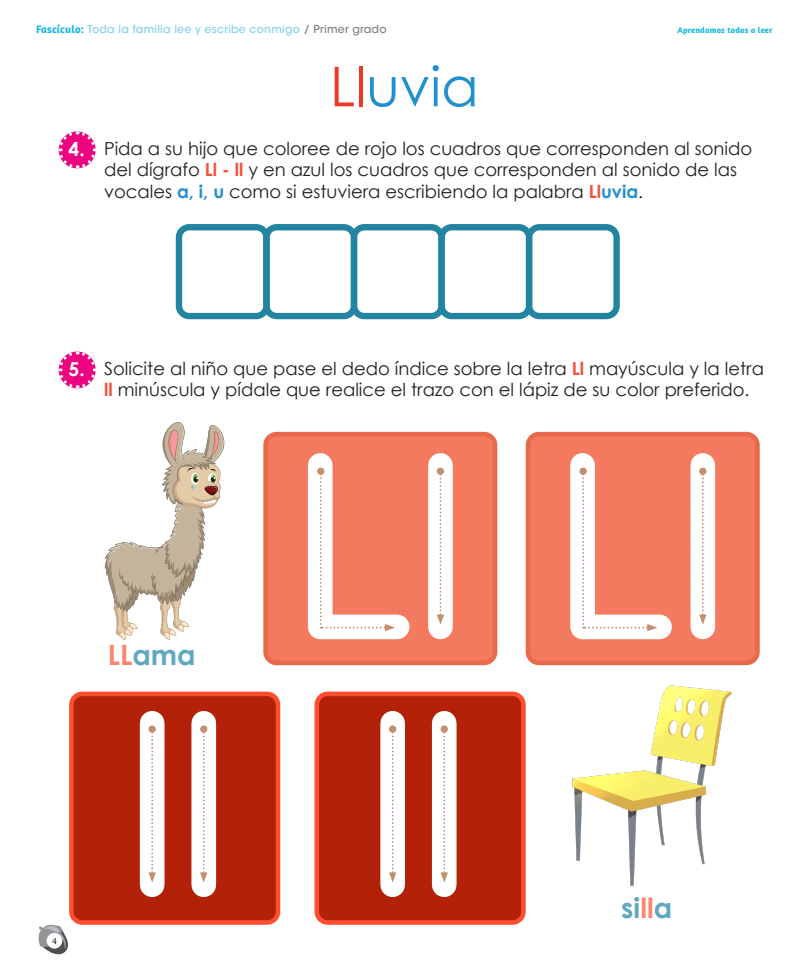
<style>
.page{position:relative;width:808px;height:978px;background:#fff}
.page>*{position:absolute;margin:0;border:0;box-sizing:border-box;transform-origin:0 0}
.t1{font:55px "Century Gothic";color:#228fcf}
.t2{font:700 28px "Century Gothic";color:#60a8bf}
.t3{font:700 19.2px "Century Gothic";color:#fff}
.t4{font:18px/21.6px "Century Gothic";color:#231f20}
.t5{font:500 11px "ITC Avant Garde Std";letter-spacing:.02em;color:#87d1eb}
.t6{font:700 8.5px "Amaranth";letter-spacing:.02em;color:#1abae1}
.t7{font:8px "Open Dyslexic Alta";color:#231f20}
.s1{font-family:"Amaranth";font-weight:700;color:#1abae1}
.s2{color:#808285}
.s3{color:#ef3824}
.s4{font-weight:700;color:#f05239}
.s5{font-weight:700;color:#228fcf}
.s6{color:#ff846e}
</style>
<div class="page">
<svg style="left:38px;top:924px;width:30px;height:31px"></svg>
<div style="left:47px;top:933px;width:15px;height:16px;background:#fff;border-radius:50%"></div>
<svg style="left:58px;top:131px;width:38px;height:38px"></svg>
<div style="left:438px;top:224px;width:94px;height:95px;border:6px solid #2284a1;border-radius:10px"></div>
<div style="left:526px;top:224px;width:94px;height:95px;border:6px solid #2284a1;border-radius:10px"></div>
<div style="left:351px;top:224px;width:94px;height:95px;border:6px solid #2284a1;border-radius:10px"></div>
<div style="left:176px;top:224px;width:94px;height:95px;border:6px solid #2284a1;border-radius:10px"></div>
<div style="left:263px;top:224px;width:94px;height:95px;border:6px solid #2284a1;border-radius:10px"></div>
<svg style="left:58px;top:351px;width:38px;height:38px"></svg>
<div style="left:266px;top:434px;width:229px;height:229px;background:#f37a5e;border-radius:11px"></div>
<div style="left:263px;top:432px;width:234px;height:233px;border:5px solid #e86a4b;border-radius:11px"></div>
<div style="left:528px;top:434px;width:229px;height:229px;background:#f37a5e;border-radius:11px"></div>
<div style="left:526px;top:432px;width:234px;height:233px;border:5px solid #e86a4b;border-radius:11px"></div>
<div style="left:71px;top:694px;width:207px;height:228px;background:#b32108;border-radius:11px"></div>
<div style="left:69px;top:692px;width:211px;height:233px;border:5px solid #ff4f30;border-radius:11px"></div>
<div style="left:317px;top:694px;width:206px;height:228px;background:#b32108;border-radius:11px"></div>
<div style="left:314px;top:692px;width:212px;height:233px;border:5px solid #ff4f30;border-radius:11px"></div>
<div style="left:140px;top:723px;width:24px;height:162px;background:#fff"></div>
<div style="left:380px;top:723px;width:25px;height:162px;background:#fff"></div>
<div style="left:191px;top:723px;width:25px;height:162px;background:#fff"></div>
<div style="left:432px;top:723px;width:25px;height:162px;background:#fff"></div>
<div style="left:428px;top:465px;width:25px;height:162px;background:#fff"></div>
<div style="left:690px;top:465px;width:25px;height:162px;background:#fff"></div>
<svg style="left:148px;top:728px;width:8px;height:155px"></svg>
<div style="left:149px;top:725px;width:7px;height:8px;background:#c48f6e;border-radius:50%"></div>
<svg style="left:389px;top:731px;width:7px;height:152px"></svg>
<div style="left:389px;top:725px;width:7px;height:8px;background:#c48f6e;border-radius:50%"></div>
<svg style="left:307px;top:453px;width:103px;height:187px"></svg>
<div style="left:317px;top:468px;width:7px;height:7px;background:#c48f6e;border-radius:50%"></div>
<svg style="left:570px;top:453px;width:102px;height:187px"></svg>
<div style="left:579px;top:468px;width:8px;height:7px;background:#c48f6e;border-radius:50%"></div>
<svg style="left:200px;top:731px;width:7px;height:152px"></svg>
<div style="left:200px;top:725px;width:7px;height:8px;background:#c48f6e;border-radius:50%"></div>
<svg style="left:440px;top:728px;width:8px;height:155px"></svg>
<div style="left:441px;top:725px;width:7px;height:8px;background:#c48f6e;border-radius:50%"></div>
<svg style="left:437px;top:473px;width:7px;height:152px"></svg>
<div style="left:437px;top:468px;width:7px;height:7px;background:#c48f6e;border-radius:50%"></div>
<svg style="left:699px;top:473px;width:7px;height:152px"></svg>
<div style="left:699px;top:468px;width:7px;height:7px;background:#c48f6e;border-radius:50%"></div>
<img style="left:572px;top:685px;width:160px;height:201px">
<svg style="left:104px;top:422px;width:121px;height:218px"></svg>
<p class="t5" style="left:36px;top:23px;width:352px"><span class="s1">Fascículo:</span> Toda la familia lee y escribe conmigo <span class="s2">/ Primer grado</span></p>
<p class="t1" style="left:330px;top:48px;width:150px"><span class="s3">Ll</span>uvia</p>
<p class="t6" style="left:677px;top:25px;width:97px">Aprendamos todos a leer</p>
<p class="t3" style="left:69px;top:134px;width:18px">4.</p>
<p class="t4" style="left:104px;top:137px;width:650px">Pida a su hijo que coloree de rojo los cuadros que corresponden al sonido del dígrafo <span class="s4">Ll - ll</span> y en azul los cuadros que corresponden al sonido de las vocales <span class="s5">a, i, u</span> como si estuviera escribiendo la palabra <span class="s4">Ll</span><span class="s5">uvia</span>.</p>
<p class="t3" style="left:69px;top:354px;width:18px">5.</p>
<p class="t4" style="left:104px;top:357px;width:661px">Solicite al niño que pase el dedo índice sobre la letra <span class="s4">Ll</span> mayúscula y la letra <span class="s4">ll</span> minúscula y pídale que realice el trazo con el lápiz de su color preferido.</p>
<p class="t2" style="left:108px;top:634px;width:89px"><span class="s6">LL</span>ama</p>
<p class="t7" style="left:52px;top:937px;width:7px">4</p>
<p class="t2" style="left:621px;top:887px;width:52px">si<span class="s6">ll</span>a</p>
</div>
